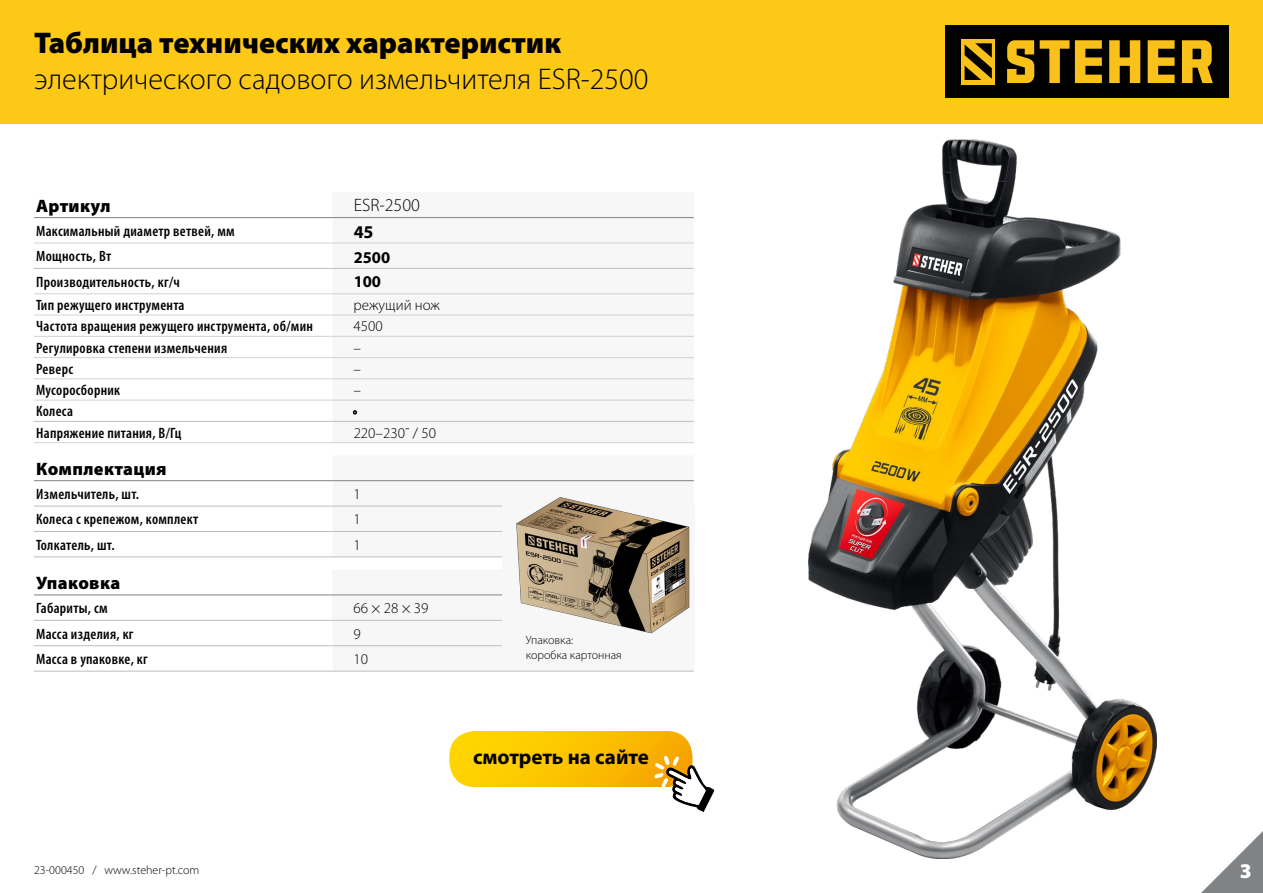
<style>
.page{position:relative;width:1263px;height:893px;background:#fff}
.page>*{position:absolute;margin:0;border:0;box-sizing:border-box;transform-origin:0 0}
.t1{font:300 30px "Myriad Pro";color:#000}
.t2{font:900 30px "Myriad Pro";color:#000}
.t3{font:700 21px "Myriad Pro";letter-spacing:-.005em;color:#000}
.t4{font:900 21px "Myriad Pro";color:#fff}
.t5{font:900 18px "Myriad Pro";letter-spacing:.02em;color:#000}
.t6{font:300 18px "Myriad Pro";color:#000}
.t7{font:700 18px "Myriad Pro";color:#000}
.t8{font:700 16.5px "Myriad Pro";color:#000}
.t9{font:600 condensed 15px "Myriad Pro";letter-spacing:.02em;color:#000}
.t10{font:300 15px "Myriad Pro";color:#000}
.t11{font:300 12px/15px "Myriad Pro";color:#000}
</style>
<div class="page">
<div style="left:332px;top:192px;width:362px;height:26px;background:#f7f7f7"></div>
<svg style="left:332px;top:218px;width:362px;height:453px"></svg>
<svg style="left:332px;top:295px;width:362px;height:147px"></svg>
<svg style="left:332px;top:455px;width:362px;height:140px"></svg>
<div style="left:332px;top:595px;width:362px;height:25px;background:#f7f7f7"></div>
<hr style="left:34px;top:268px;width:298px;height:1px;background:#bdbec0">
<hr style="left:332px;top:268px;width:362px;height:1px;background:#bdbec0">
<hr style="left:34px;top:421px;width:298px;height:1px;background:#bdbec0">
<hr style="left:332px;top:421px;width:362px;height:1px;background:#bdbec0">
<hr style="left:332px;top:531px;width:362px;height:1px;background:#bdbec0">
<hr style="left:332px;top:671px;width:362px;height:1px;background:#bdbec0">
<hr style="left:332px;top:620px;width:362px;height:1px;background:#bdbec0">
<hr style="left:332px;top:645px;width:362px;height:1px;background:#bdbec0">
<hr style="left:34px;top:531px;width:298px;height:1px;background:#bdbec0">
<hr style="left:34px;top:620px;width:298px;height:1px;background:#bdbec0">
<hr style="left:34px;top:645px;width:298px;height:1px;background:#bdbec0">
<hr style="left:34px;top:671px;width:298px;height:1px;background:#bdbec0">
<hr style="left:34px;top:217px;width:298px;height:1px;background:#808284">
<hr style="left:332px;top:217px;width:362px;height:1px;background:#808284">
<hr style="left:34px;top:480px;width:298px;height:1px;background:#808284">
<hr style="left:332px;top:480px;width:362px;height:1px;background:#808284">
<hr style="left:34px;top:557px;width:298px;height:1px;background:#bdbec0">
<hr style="left:332px;top:557px;width:362px;height:1px;background:#bdbec0">
<hr style="left:34px;top:506px;width:298px;height:1px;background:#bdbec0">
<hr style="left:332px;top:506px;width:362px;height:1px;background:#bdbec0">
<hr style="left:34px;top:595px;width:298px;height:1px;background:#808284">
<hr style="left:332px;top:595px;width:362px;height:1px;background:#808284">
<hr style="left:34px;top:243px;width:298px;height:1px;background:#d1d2d4">
<hr style="left:332px;top:243px;width:362px;height:1px;background:#d1d2d4">
<hr style="left:34px;top:294px;width:298px;height:1px;background:#d1d2d4">
<hr style="left:332px;top:294px;width:362px;height:1px;background:#d1d2d4">
<hr style="left:34px;top:315px;width:298px;height:1px;background:#d1d2d4">
<hr style="left:332px;top:315px;width:362px;height:1px;background:#d1d2d4">
<hr style="left:34px;top:442px;width:298px;height:1px;background:#d1d2d4">
<hr style="left:332px;top:442px;width:362px;height:1px;background:#d1d2d4">
<hr style="left:34px;top:336px;width:298px;height:1px;background:#d1d2d4">
<hr style="left:332px;top:336px;width:362px;height:1px;background:#d1d2d4">
<hr style="left:34px;top:357px;width:298px;height:1px;background:#d1d2d4">
<hr style="left:332px;top:357px;width:362px;height:1px;background:#d1d2d4">
<hr style="left:34px;top:379px;width:298px;height:1px;background:#d1d2d4">
<hr style="left:332px;top:379px;width:362px;height:1px;background:#d1d2d4">
<hr style="left:34px;top:400px;width:298px;height:1px;background:#d1d2d4">
<hr style="left:332px;top:400px;width:362px;height:1px;background:#d1d2d4">
<svg style="left:353px;top:410px;width:4px;height:5px"></svg>
<svg style="left:1201px;top:831px;width:62px;height:62px"></svg>
<div style="left:0;top:0;width:1263px;height:123px;background:#fcc916"></div>
<div style="left:945px;top:25px;width:284px;height:73px;background:#000"></div>
<div style="left:961px;top:39px;width:34px;height:45px;background:#fac11a"></div>
<svg style="left:964px;top:43px;width:28px;height:37px"></svg>
<svg style="left:1007px;top:40px;width:27px;height:43px"></svg>
<svg style="left:1040px;top:40px;width:29px;height:43px"></svg>
<svg style="left:1075px;top:40px;width:27px;height:43px"></svg>
<svg style="left:1109px;top:40px;width:31px;height:43px"></svg>
<svg style="left:1148px;top:40px;width:26px;height:43px"></svg>
<svg style="left:1182px;top:40px;width:31px;height:43px"></svg>
<div style="left:502px;top:504px;width:192px;height:164px;background:#f7f7f7"></div>
<img style="left:517px;top:498px;width:174px;height:136px">
<img style="left:808px;top:140px;width:348px;height:719px">
<svg style="left:449px;top:731px;width:265px;height:81px"></svg>
<h1 class="t2" style="left:34px;top:23px;width:528px">Таблица технических характеристик</h1>
<h1 class="t1" style="left:34px;top:61px;width:616px">электрического садового измельчителя ESR-2500</h1>
<p class="t5" style="left:36px;top:194px;width:76px">Артикул</p>
<p class="t6" style="left:354px;top:194px;width:68px">ESR-2500</p>
<p class="t9" style="left:36px;top:223px;width:200px">Максимальный диаметр ветвей, мм</p>
<p class="t7" style="left:354px;top:220px;width:21px">45</p>
<p class="t9" style="left:36px;top:248px;width:77px">Мощность, Вт</p>
<p class="t8" style="left:354px;top:247px;width:38px">2500</p>
<p class="t9" style="left:36px;top:274px;width:145px">Производительность, кг/ч</p>
<p class="t8" style="left:354px;top:271px;width:29px">100</p>
<p class="t9" style="left:36px;top:297px;width:150px">Тип режущего инструмента</p>
<p class="t10" style="left:354px;top:296px;width:88px">режущий нож</p>
<p class="t9" style="left:36px;top:318px;width:278px">Частота вращения режущего инструмента, об/мин</p>
<p class="t10" style="left:354px;top:317px;width:31px">4500</p>
<p class="t9" style="left:36px;top:339px;width:193px">Регулировка степени измельчения</p>
<p class="t10" style="left:354px;top:339px;width:9px">–</p>
<p class="t9" style="left:36px;top:361px;width:38px">Реверс</p>
<p class="t10" style="left:354px;top:360px;width:9px">–</p>
<p class="t9" style="left:36px;top:382px;width:86px">Мусоросборник</p>
<p class="t10" style="left:354px;top:381px;width:9px">–</p>
<p class="t9" style="left:36px;top:403px;width:38px">Колеса</p>
<p class="t10" style="left:354px;top:402px;width:4px">·</p>
<p class="t9" style="left:36px;top:424px;width:147px">Напряжение питания, В/Гц</p>
<p class="t10" style="left:354px;top:424px;width:84px">220–230˜ / 50</p>
<p class="t5" style="left:36px;top:457px;width:132px">Комплектация</p>
<p class="t9" style="left:36px;top:486px;width:105px">Измельчитель, шт.</p>
<p class="t10" style="left:354px;top:485px;width:9px">1</p>
<p class="t9" style="left:36px;top:511px;width:164px">Колеса с крепежом, комплект</p>
<p class="t10" style="left:354px;top:510px;width:9px">1</p>
<p class="t9" style="left:36px;top:537px;width:80px">Толкатель, шт.</p>
<p class="t10" style="left:354px;top:536px;width:9px">1</p>
<p class="t5" style="left:36px;top:571px;width:86px">Упаковка</p>
<p class="t9" style="left:36px;top:600px;width:73px">Габариты, см</p>
<p class="t10" style="left:354px;top:599px;width:76px">66 × 28 × 39</p>
<p class="t9" style="left:36px;top:625px;width:99px">Масса изделия, кг</p>
<p class="t10" style="left:354px;top:625px;width:9px">9</p>
<p class="t9" style="left:36px;top:651px;width:113px">Масса в упаковке, кг</p>
<p class="t10" style="left:354px;top:650px;width:16px">10</p>
<p class="t11" style="left:526px;top:632px;width:98px">Упаковка:<br>коробка картонная</p>
<h2 class="t3" style="left:473px;top:744px;width:177px">смотреть на сайте</h2>
<p class="t11" style="left:34px;top:862px;width:167px">23-000450 / www.steher-pt.com</p>
<h2 class="t4" style="left:1240px;top:856px;width:14px">3</h2>
</div>
